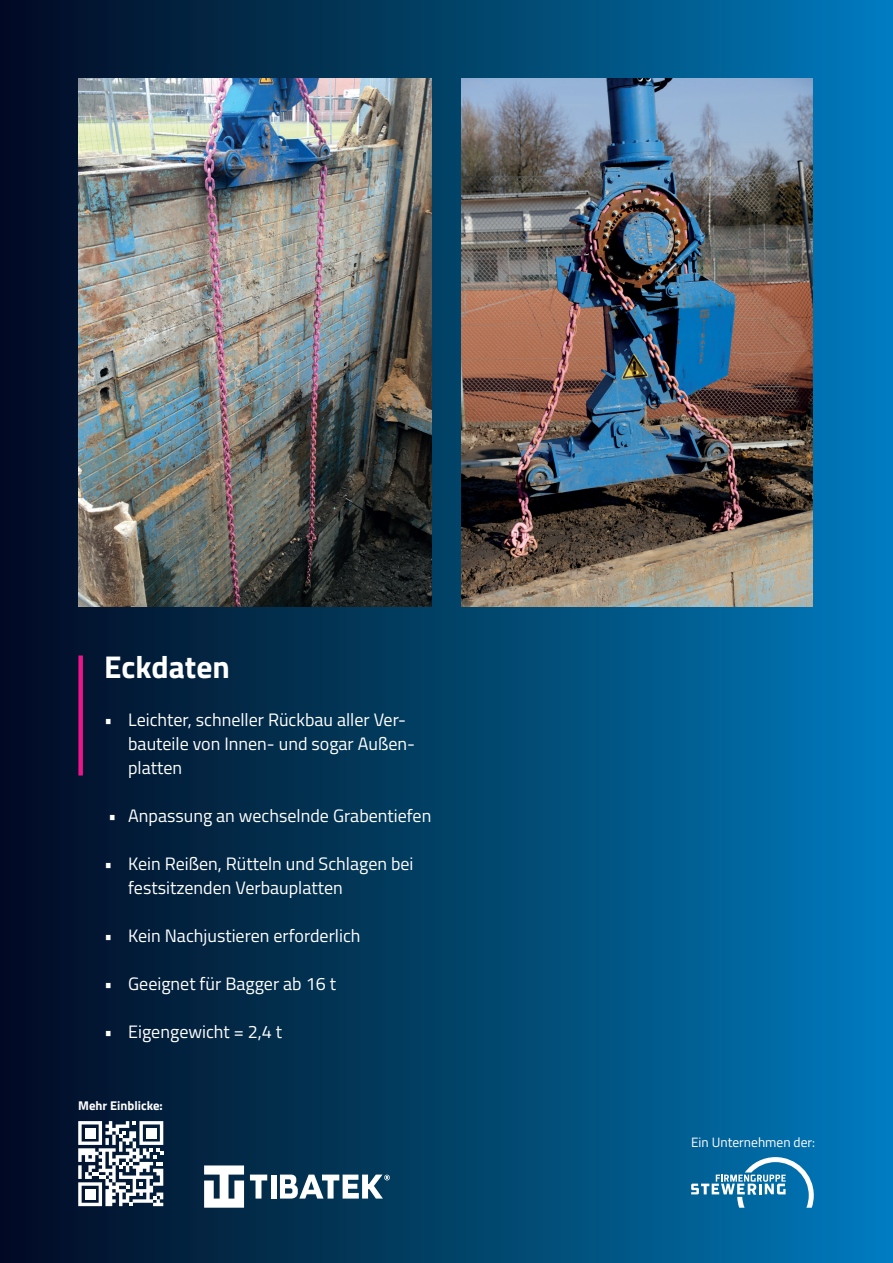
<style>
.page{position:relative;width:893px;height:1263px;background:#fff}
.page>*{position:absolute;margin:0;border:0;box-sizing:border-box;transform-origin:0 0}
.t1{font:700 31.5px "Titillium Web";color:#fff}
.t2{font:18px/24px "Titillium Web";color:#fff}
.t3{font:13.5px "Titillium Web";color:#fff}
.t4{font:700 12.75px "Titillium Web";color:#fff}
</style>
<div class="page">
<div style="left:0;top:0;width:893px;height:1263px;background:linear-gradient(to right,#030a1e,#017ab8)"></div>
<img style="left:78px;top:78px;width:354px;height:528px">
<img style="left:461px;top:78px;width:351px;height:528px">
<div style="left:78px;top:655px;width:5px;height:120px;background:#ea148b"></div>
<svg style="left:78px;top:1121px;width:85px;height:85px"></svg>
<div style="left:85px;top:1189px;width:10px;height:10px;background:#fff"></div>
<svg style="left:691px;top:1157px;width:123px;height:51px;background:#3888b5"></svg>
<svg style="left:204px;top:1165px;width:40px;height:43px"></svg>
<svg style="left:250px;top:1174px;width:17px;height:24px"></svg>
<div style="left:271px;top:1174px;width:5px;height:24px;background:#fff"></div>
<svg style="left:280px;top:1174px;width:110px;height:24px"></svg>
<h1 class="t1" style="left:104px;top:643px;width:127px">Eckdaten</h1>
<p class="t2" style="left:128px;top:707px;width:288px;text-indent:-24px">• Leichter, schneller Rückbau aller Ver&shy;bauteile von Innen- und sogar Außen&shy;platten</p>
<p class="t2" style="left:108px;top:803px;width:325px">• Anpassung an wechselnde Grabentiefen</p>
<p class="t2" style="left:128px;top:851px;width:287px;text-indent:-24px">• Kein Reißen, Rütteln und Schlagen bei festsitzenden Verbauplatten</p>
<p class="t2" style="left:104px;top:923px;width:258px">• Kein Nachjustieren erforderlich</p>
<p class="t2" style="left:104px;top:971px;width:233px">• Geeignet für Bagger ab 16 t</p>
<p class="t2" style="left:104px;top:1019px;width:180px">• Eigengewicht = 2,4 t</p>
<p class="t4" style="left:78px;top:1096px;width:86px">Mehr Einblicke:</p>
<p class="t3" style="left:691px;top:1132px;width:125px">Ein Unternehmen der:</p>
</div>
